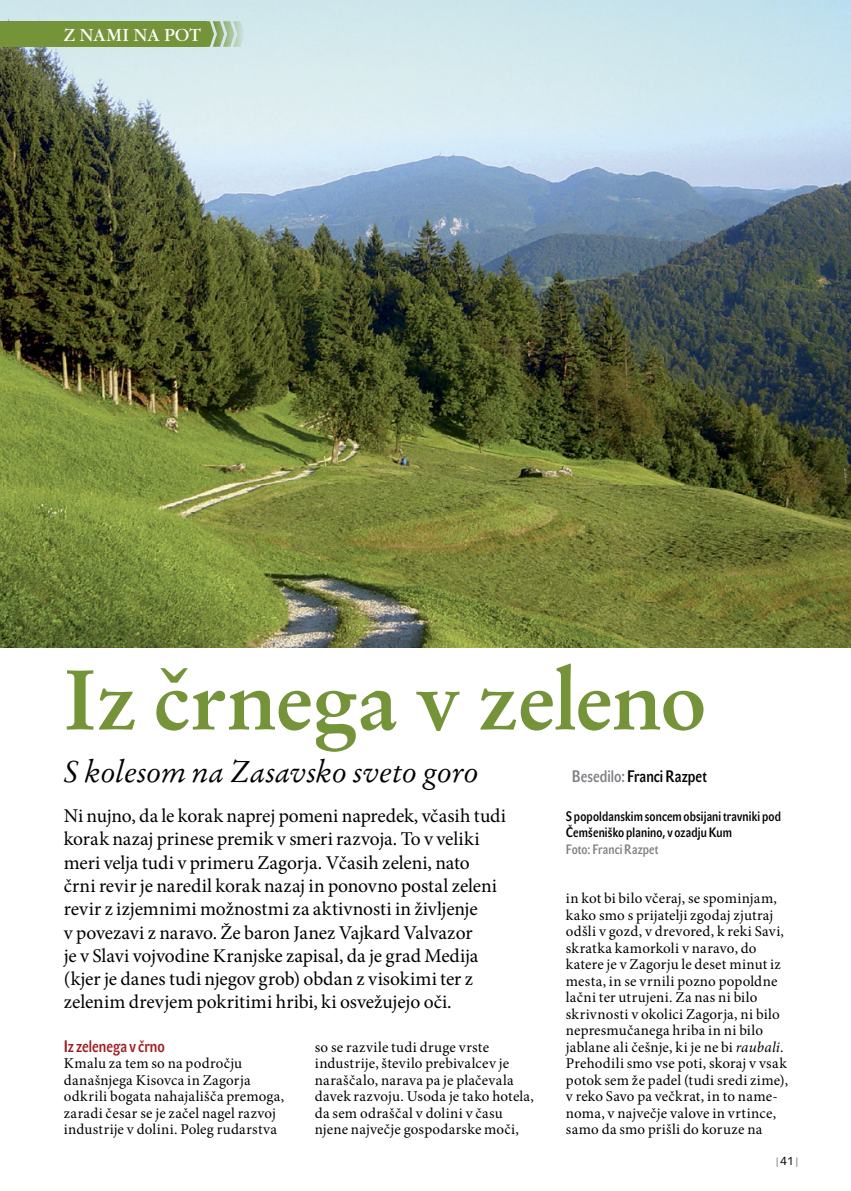
<style>
.page{position:relative;width:851px;height:1191px;background:#fff}
.page>*{position:absolute;margin:0;border:0;box-sizing:border-box;transform-origin:0 0}
.t1{font:700 84px "Stempel Garamond CE";letter-spacing:-.015em;color:#75943a}
.t2{font:italic 30px "Stempel Garamond CE";letter-spacing:-.01em;color:#000}
.t3{font:19.5px/23.2px "Minion Pro";letter-spacing:-.005em;color:#000}
.t4{font:18px "Garamond Itc TEE";color:#fff}
.t5{font:16.5px "STF John Sans Cond Med CE";letter-spacing:.005em;color:#000}
.t6{font:16.5px "STF John Sans Cond Med CE";letter-spacing:.005em;color:#9f1a1f}
.t7{font:15px/16.5px "Minion Pro";letter-spacing:.015em;color:#000}
.t8{font:13.5px/16.5px "STF John Sans Cond Med CE";letter-spacing:.01em;color:#000}
.t9{font:13.5px "STF John Sans Cond Med CE";letter-spacing:.01em;color:#808184}
.t10{font:11.25px "Franklin Got Itc TEE";color:#808184}
.s1{color:#808184}
.s2{font-style:italic}
.s3{font-size:12px;color:#000}
</style>
<div class="page">
<img style="left:0;top:0;width:850px;height:647px">
<div style="left:0;top:21px;width:207px;height:26px;background:#75943a"></div>
<svg style="left:207px;top:21px;width:37px;height:26px"></svg>
<p class="t4" style="left:64px;top:25px;width:139px">Z NAMI NA POT</p>
<h1 class="t1" style="left:64px;top:646px;width:644px">Iz črnega v zeleno</h1>
<h2 class="t2" style="left:64px;top:753px;width:416px">S kolesom na Zasavsko sveto goro</h2>
<p class="t5" style="left:571px;top:767px;width:136px"><span class="s1">Besedilo:</span> Franci Razpet</p>
<p class="t3" style="left:64px;top:804px;width:443px">Ni nujno, da le korak naprej pomeni napredek, včasih tudi korak nazaj prinese premik v smeri razvoja. To v veliki meri velja tudi v primeru Zagorja. Včasih zeleni, nato črni revir je naredil korak nazaj in ponovno postal zeleni revir z izjemnimi možnostmi za aktivnosti in življenje<br>v povezavi z naravo. Že baron Janez Vajkard Valvazor<br>je v Slavi vojvodine Kranjske zapisal, da je grad Medija (kjer je danes tudi njegov grob) obdan z visokimi ter z zelenim drevjem pokritimi hribi, ki osvežujejo oči.</p>
<p class="t8" style="left:566px;top:807px;width:216px">S popoldanskim soncem obsijani travniki pod<br>Čemšeniško planino, v ozadju Kum</p>
<p class="t9" style="left:566px;top:841px;width:94px">Foto: Franci Razpet</p>
<p class="t7" style="left:565px;top:890px;width:224px">in kot bi bilo včeraj, se spominjam, kako smo s prijatelji zgodaj zjutraj odšli v gozd, v drevored, k reki Savi, skratka kamorkoli v naravo, do katere je v Zagorju le deset minut iz mesta, in se vrnili pozno popoldne lačni ter utrujeni. Za nas ni bilo skrivnosti v okolici Zagorja, ni bilo nepresmučanega hriba in ni bilo jablane ali češnje, ki je ne bi <span class="s2">raubali</span>.<br>Prehodili smo vse poti, skoraj v vsak potok sem že padel (tudi sredi zime), v reko Savo pa večkrat, in to name&shy;noma, v največje valove in vrtince, samo da smo prišli do koruze na</p>
<p class="t6" style="left:64px;top:1036px;width:103px">Iz zelenega v črno</p>
<p class="t7" style="left:64px;top:1055px;width:222px">Kmalu za tem so na področju današnjega Kisovca in Zagorja odkrili bogata nahajališča premoga, zaradi česar se je začel nagel razvoj industrije v dolini. Poleg rudarstva</p>
<p class="t7" style="left:315px;top:1038px;width:221px">so se razvile tudi druge vrste industrije, število prebivalcev je naraščalo, narava pa je plačevala davek razvoju. Usoda je tako hotela, da sem odraščal v dolini v času njene največje gospodarske moči,</p>
<p class="t10" style="left:774px;top:1154px;width:27px">|<span class="s3">41</span>|</p>
</div>
